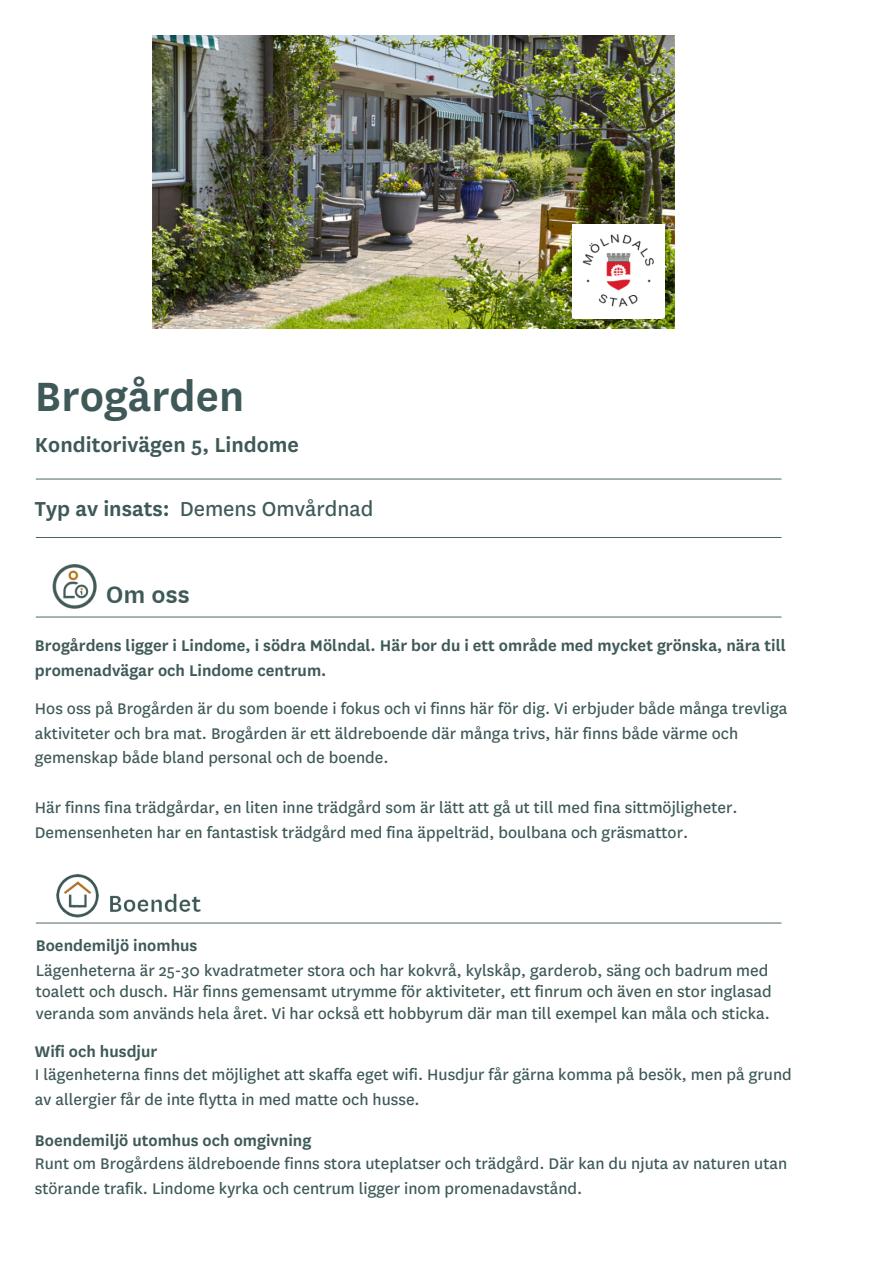
<style>
.page{position:relative;width:893px;height:1264px;background:#fff}
.page>*{position:absolute;margin:0;border:0;box-sizing:border-box;transform-origin:0 0}
.t1{font:600 47.7px "National";color:#3e5958}
.t2{font:23.7px "National";color:#3e5958}
.t3{font:600 23.7px "National";color:#3e5958}
.t4{font:18px/24.8px "National";color:#3e5958}
.t5{font:600 18px/24.8px "National";color:#3e5958}
.s1{font-weight:600}
</style>
<div class="page">
<img style="left:153px;top:36px;width:522px;height:292px">
<img style="left:572px;top:224px;width:92px;height:95px">
<img style="left:35px;top:537px;width:747px;height:1px">
<img style="left:52px;top:564px;width:138px;height:45px">
<img style="left:56px;top:874px;width:145px;height:44px">
<p class="t1" style="left:35px;top:369px;width:211px">Brogården</p>
<p class="t3" style="left:35px;top:431px;width:265px">Konditorivägen 5, Lindome</p>
<p class="t2" style="left:35px;top:495px;width:340px"><span class="s1">Typ av insats:</span> Demens Omvårdnad</p>
<p class="t5" style="left:35px;top:633px;width:752px">Brogårdens ligger i Lindome, i södra Mölndal. Här bor du i ett område med mycket grönska, nära till promenadvägar och Lindome centrum.</p>
<p class="t4" style="left:35px;top:696px;width:754px">Hos oss på Brogården är du som boende i fokus och vi finns här för dig. Vi erbjuder både många trevliga aktiviteter och bra mat. Brogården är ett äldreboende där många trivs, här finns både värme och gemenskap både bland personal och de boende.</p>
<p class="t4" style="left:35px;top:795px;width:704px">Här finns fina trädgårdar, en liten inne trädgård som är lätt att gå ut till med fina sittmöjligheter.<br>Demensenheten har en fantastisk trädgård med fina äppelträd, boulbana och gräsmattor.</p>
<p class="t5" style="left:36px;top:933px;width:163px">Boendemiljö inomhus</p>
<p class="t4" style="left:36px;top:959px;width:737px;line-height:21.3px">Lägenheterna är 25-30 kvadratmeter stora och har kokvrå, kylskåp, garderob, säng och badrum med toalett och dusch. Här finns gemensamt utrymme för aktiviteter, ett finrum och även en stor inglasad veranda som används hela året. Vi har också ett hobbyrum där man till exempel kan måla och sticka.</p>
<p class="t5" style="left:35px;top:1039px;width:124px">Wifi och husdjur</p>
<p class="t4" style="left:35px;top:1062px;width:758px">I lägenheterna finns det möjlighet att skaffa eget wifi. Husdjur får gärna komma på besök, men på grund av allergier får de inte flytta in med matte och husse.</p>
<p class="t5" style="left:35px;top:1128px;width:278px">Boendemiljö utomhus och omgivning</p>
<p class="t4" style="left:35px;top:1151px;width:753px">Runt om Brogårdens äldreboende finns stora uteplatser och trädgård. Där kan du njuta av naturen utan störande trafik. Lindome kyrka och centrum ligger inom promenadavstånd.</p>
</div>
